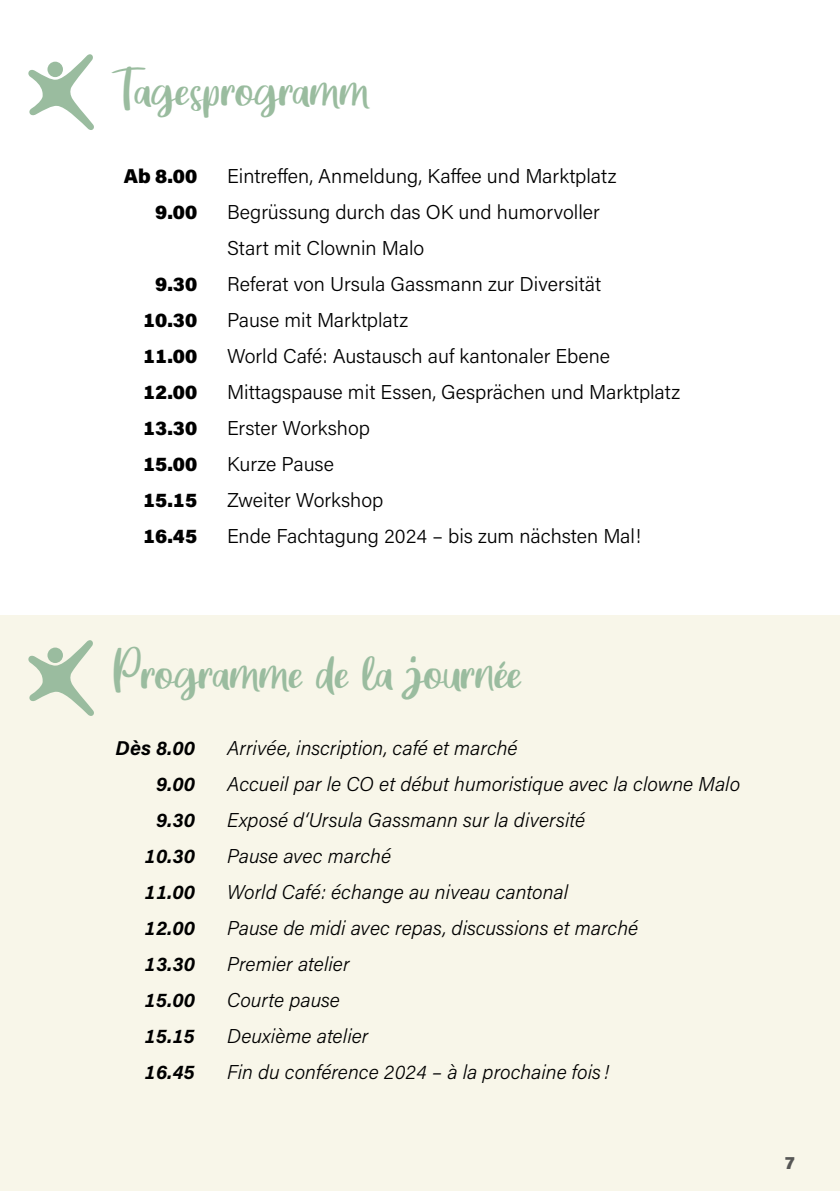
<style>
.page{position:relative;width:840px;height:1191px;background:#fff}
.page>*{position:absolute;margin:0;border:0;box-sizing:border-box;transform-origin:0 0}
.t1{font:32px "Great Wishes";color:#9abc9f}
.t2{font:300 20px/36px "Acumin Pro";color:#000}
.t3{font:italic 300 20px "Acumin Pro";color:#000}
.t4{font:italic 700 20px "Acumin Pro";color:#000}
.t5{font:900 20px "Acumin Pro";color:#000}
.t6{font:900 18px "Acumin Pro";color:#575756}
</style>
<div class="page">
<div style="left:0;top:615px;width:839px;height:576px;background:#f8f6e9"></div>
<svg style="left:28px;top:54px;width:66px;height:76px"></svg>
<div style="left:47px;top:62px;width:16px;height:15px;background:#9abc9f;border-radius:50%"></div>
<svg style="left:28px;top:640px;width:66px;height:76px"></svg>
<div style="left:47px;top:647px;width:16px;height:16px;background:#9abc9f;border-radius:50%"></div>
<h1 class="t1" style="left:113px;top:80px;width:257px">Tagesprogramm</h1>
<p class="t5" style="left:124px;top:161px;width:75px">Ab 8.00</p>
<p class="t2" style="left:227px;top:157px;width:390px">Eintreffen, Anmeldung, Kaffee und Marktplatz</p>
<p class="t5" style="left:155px;top:197px;width:43px">9.00</p>
<p class="t2" style="left:227px;top:193px;width:374px">Begrüssung durch das OK und humorvoller<br>Start mit Clownin Malo</p>
<p class="t5" style="left:155px;top:269px;width:43px">9.30</p>
<p class="t2" style="left:227px;top:265px;width:375px">Referat von Ursula Gassmann zur Diversität</p>
<p class="t5" style="left:143px;top:305px;width:56px">10.30</p>
<p class="t2" style="left:227px;top:301px;width:182px">Pause mit Marktplatz</p>
<p class="t5" style="left:143px;top:341px;width:56px">11.00</p>
<p class="t2" style="left:227px;top:337px;width:384px">World Café: Austausch auf kantonaler Ebene</p>
<p class="t5" style="left:143px;top:377px;width:56px">12.00</p>
<p class="t2" style="left:227px;top:373px;width:454px">Mittagspause mit Essen, Gesprächen und Marktplatz</p>
<p class="t5" style="left:143px;top:413px;width:56px">13.30</p>
<p class="t2" style="left:227px;top:409px;width:144px">Erster Workshop</p>
<p class="t5" style="left:143px;top:449px;width:56px">15.00</p>
<p class="t2" style="left:227px;top:445px;width:108px">Kurze Pause</p>
<p class="t5" style="left:143px;top:485px;width:56px">15.15</p>
<p class="t2" style="left:227px;top:481px;width:158px">Zweiter Workshop</p>
<p class="t5" style="left:143px;top:521px;width:56px">16.45</p>
<p class="t2" style="left:227px;top:517px;width:415px">Ende Fachtagung 2024 – bis zum nächsten Mal!</p>
<h1 class="t1" style="left:113px;top:663px;width:410px">Programme de la journée</h1>
<p class="t4" style="left:115px;top:733px;width:81px">Dès 8.00</p>
<p class="t3" style="left:227px;top:734px;width:292px">Arrivée, inscription, café et marché</p>
<p class="t4" style="left:156px;top:769px;width:41px">9.00</p>
<p class="t3" style="left:227px;top:770px;width:514px">Accueil par le CO et début humoristique avec la clowne Malo</p>
<p class="t4" style="left:156px;top:805px;width:41px">9.30</p>
<p class="t3" style="left:227px;top:806px;width:359px">Exposé d‘Ursula Gassmann sur la diversité</p>
<p class="t4" style="left:144px;top:841px;width:52px">10.30</p>
<p class="t3" style="left:227px;top:842px;width:165px">Pause avec marché</p>
<p class="t4" style="left:144px;top:877px;width:52px">11.00</p>
<p class="t3" style="left:227px;top:878px;width:342px">World Café: échange au niveau cantonal</p>
<p class="t4" style="left:144px;top:913px;width:52px">12.00</p>
<p class="t3" style="left:227px;top:914px;width:412px">Pause de midi avec repas, discussions et marché</p>
<p class="t4" style="left:144px;top:949px;width:52px">13.30</p>
<p class="t3" style="left:227px;top:950px;width:124px">Premier atelier</p>
<p class="t4" style="left:144px;top:985px;width:52px">15.00</p>
<p class="t3" style="left:227px;top:986px;width:114px">Courte pause</p>
<p class="t4" style="left:144px;top:1021px;width:52px">15.15</p>
<p class="t3" style="left:227px;top:1022px;width:143px">Deuxième atelier</p>
<p class="t4" style="left:144px;top:1057px;width:52px">16.45</p>
<p class="t3" style="left:227px;top:1058px;width:383px">Fin du conférence 2024 – à la prochaine fois !</p>
<p class="t6" style="left:784px;top:1150px;width:11px">7</p>
</div>
